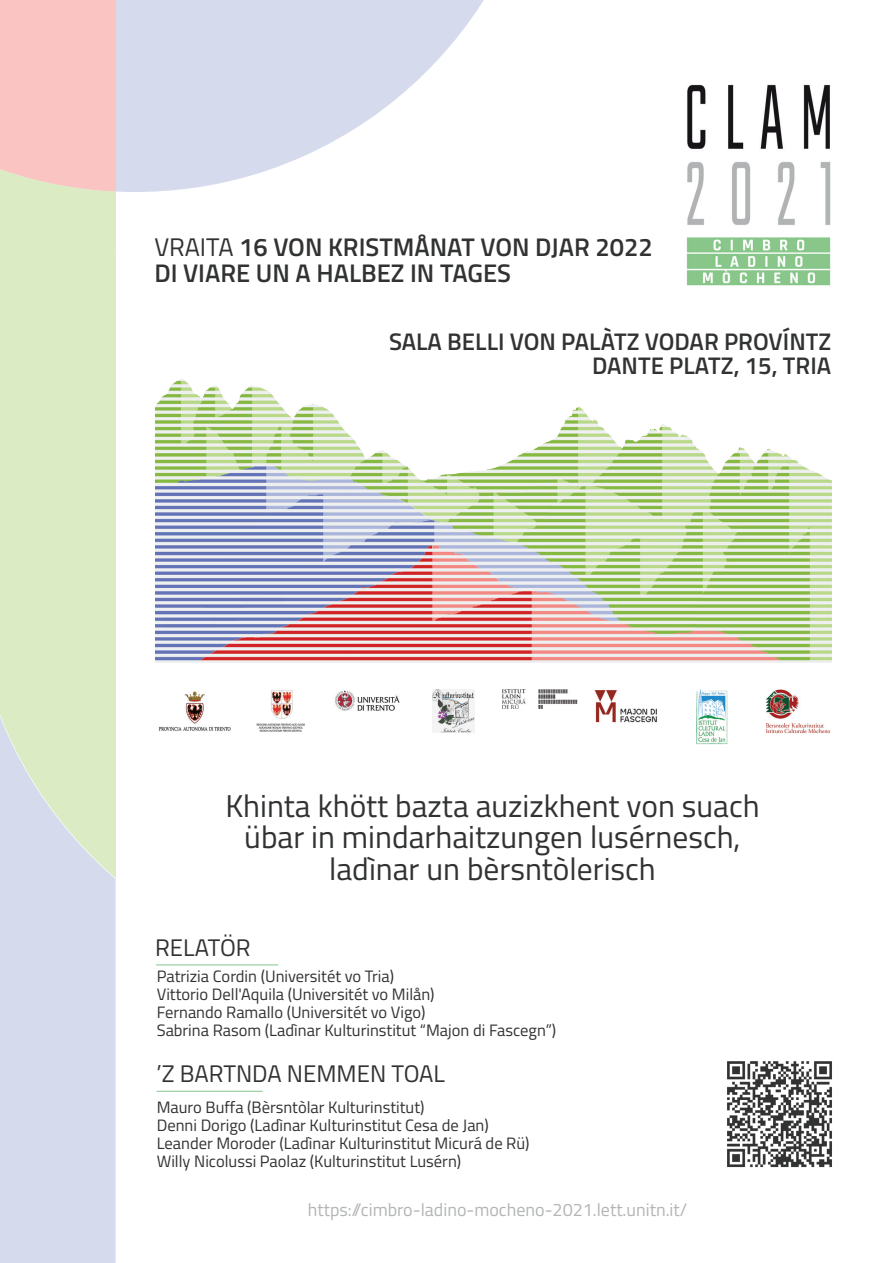
<style>
.page{position:relative;width:893px;height:1263px;background:#fff}
.page>*{position:absolute;margin:0;border:0;box-sizing:border-box;transform-origin:0 0}
.t1{font:31.5px/31.5px "Titillium Web";color:#313232;text-align:center}
.t2{font:600 25.5px/25.5px "Titillium Web";color:#313232}
.t3{font:600 24px/24px "Titillium Web";color:#313232;text-align:right}
.t4{font:24px "Titillium Web";color:#313232}
.t5{font:18px "Titillium Web";color:#b2b4b5}
.t6{font:16.5px/18px "Titillium Web";color:#313232}
.s1{font-weight:400}
</style>
<div class="page">
<div style="left:0;top:878px;width:116px;height:385px;background:#d5daed"></div>
<svg style="left:0;top:0;width:116px;height:253px;background:#f0cfc1"></svg>
<svg style="left:0;top:253px;width:116px;height:625px;background:#daeac8"></svg>
<svg style="left:116px;top:0;width:368px;height:192px;fill:#d5daed"></svg>
<img style="left:727px;top:1061px;width:105px;height:107px">
<hr style="left:156px;top:964px;width:122px;height:1px;background:#86c68d">
<hr style="left:157px;top:1091px;width:106px;height:1px;background:#86c68d">
<img style="left:159px;top:689px;width:671px;height:56px">
<img style="left:156px;top:379px;width:676px;height:284px">
<img style="left:686px;top:84px;width:145px;height:202px">
<h2 class="t2" style="left:154px;top:233px;width:500px"><span class="s1">VRAITA</span> 16 VON KRISTMÅNAT VON DJAR 2022<br>DI VIARE UN A HALBEZ IN TAGES</h2>
<h3 class="t3" style="left:389px;top:328px;width:444px">SALA BELLI VON PALÀTZ VODAR PROVÍNTZ<br>DANTE PLATZ, 15, TRIA</h3>
<h1 class="t1" style="left:225px;top:788px;width:536px">Khinta khött bazta auzizkhent von suach übar in mindarhaitzungen lusérnesch, ladìnar un bèrsntòlerisch</h1>
<h3 class="t4" style="left:155px;top:930px;width:97px">RELATÖR</h3>
<p class="t6" style="left:157px;top:967px;width:401px">Patrizia Cordin (Universitét vo Tria)<br>Vittorio Dell'Aquila (Universitét vo Milån)<br>Fernando Ramallo (Universitét vo Vigo)<br>Sabrina Rasom (Ladìnar Kulturinstitut “Majon di Fascegn”)</p>
<h3 class="t4" style="left:157px;top:1056px;width:290px">’Z BARTNDA NEMMEN TOAL</h3>
<p class="t6" style="left:157px;top:1097px;width:374px">Mauro Buffa (Bèrsntòlar Kulturinstitut)<br>Denni Dorigo (Ladìnar Kulturinstitut Cesa de Jan)<br>Leander Moroder (Ladìnar Kulturinstitut Micurá de Rü)<br>Willy Nicolussi Paolaz (Kulturinstitut Lusérn)</p>
<p class="t5" style="left:308px;top:1196px;width:381px">https://cimbro-ladino-mocheno-2021.lett.unitn.it/</p>
</div>
